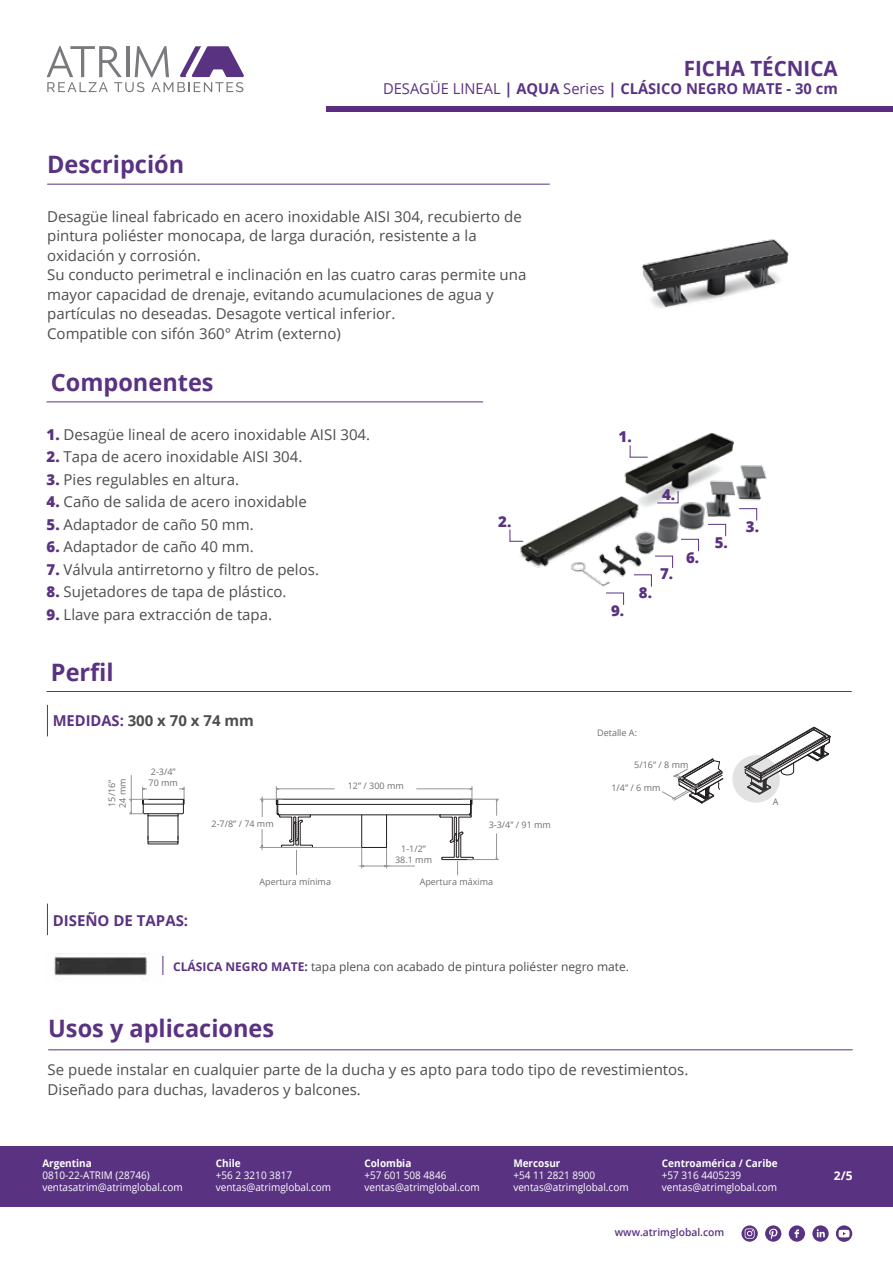
<style>
.page{position:relative;width:893px;height:1263px;background:#fff}
.page>*{position:absolute;margin:0;border:0;box-sizing:border-box;transform-origin:0 0}
.t1{font:700 24px "Open Sans";color:#5a3282}
.t2{font:700 21px "Open Sans";color:#5a3282}
.t3{font:15px/19.5px "Open Sans";color:#4d4d4f}
.t4{font:700 15px "Open Sans";color:#5a3282}
.t5{font:700 15px "Open Sans";color:#4d4d4f}
.t6{font:800 15px "Open Sans";color:#5a3282}
.t7{font:12px "Open Sans";color:#4d4d4f}
.t8{font:700 12px "Open Sans";color:#fff}
.t9{font:10.5px/12px "Open Sans";color:#fff;scale:.95 1}
.t10{font:700 10.5px "Open Sans";color:#fff;scale:.95 1}
.t11{font:600 10.5px "Open Sans";color:#5a3282}
.t12{font:9px/10.5px "Open Sans";color:#6d6e71}
.s1{font-weight:400}
.s2{font-weight:800;color:#5a3282}
.s3{color:#5a3282}
.s4{font-weight:700;color:#5a3282}
</style>
<div class="page">
<img style="left:54px;top:954px;width:110px;height:24px">
<img style="left:427px;top:401px;width:340px;height:204px">
<svg style="left:629px;top:445px;width:19px;height:13px"></svg>
<svg style="left:657px;top:490px;width:22px;height:14px"></svg>
<svg style="left:509px;top:529px;width:15px;height:13px"></svg>
<svg style="left:680px;top:539px;width:19px;height:13px"></svg>
<svg style="left:654px;top:555px;width:19px;height:13px"></svg>
<svg style="left:633px;top:574px;width:19px;height:13px"></svg>
<svg style="left:605px;top:592px;width:19px;height:13px"></svg>
<svg style="left:707px;top:524px;width:19px;height:13px"></svg>
<svg style="left:738px;top:508px;width:19px;height:13px"></svg>
<img style="left:521px;top:183px;width:268px;height:125px">
<hr style="left:47px;top:184px;width:503px;height:1px;background:#5a3282">
<hr style="left:47px;top:705px;width:1px;height:31px;background:#5a3282">
<hr style="left:47px;top:904px;width:1px;height:31px;background:#5a3282">
<hr style="left:47px;top:401px;width:436px;height:1px;background:#5a3282">
<hr style="left:47px;top:691px;width:805px;height:1px;background:#5a3282">
<svg style="left:47px;top:46px;width:197px;height:46px"></svg>
<div style="left:326px;top:107px;width:567px;height:5px;background:#5b2d81"></div>
<svg style="left:163px;top:956px;width:1px;height:19px"></svg>
<hr style="left:48px;top:1049px;width:805px;height:1px;background:#5a3282">
<svg style="left:496px;top:834px;width:1px;height:25px"></svg>
<svg style="left:496px;top:800px;width:1px;height:15px"></svg>
<hr style="left:468px;top:859px;width:30px;height:1px;background:#939598">
<hr style="left:463px;top:799px;width:36px;height:1px;background:#939598">
<svg style="left:260px;top:786px;width:214px;height:89px"></svg>
<svg style="left:129px;top:775px;width:56px;height:69px"></svg>
<svg style="left:763px;top:727px;width:67px;height:49px"></svg>
<svg style="left:732px;top:755px;width:48px;height:48px;background:#b8b7b8"></svg>
<svg style="left:662px;top:758px;width:61px;height:45px"></svg>
<div style="left:0;top:1146px;width:893px;height:60px;background:#5a3282"></div>
<svg style="left:812px;top:1225px;width:17px;height:17px"></svg>
<svg style="left:789px;top:1225px;width:16px;height:17px"></svg>
<svg style="left:765px;top:1225px;width:16px;height:17px"></svg>
<svg style="left:741px;top:1225px;width:17px;height:17px"></svg>
<svg style="left:836px;top:1225px;width:16px;height:17px"></svg>
<h2 class="t2" style="left:684px;top:53px;width:155px">FICHA TÉCNICA</h2>
<p class="t4" style="left:383px;top:77px;width:456px"><span class="s1">DESAGÜE LINEAL</span> | AQUA <span class="s1">Series</span> | CLÁSICO NEGRO MATE - 30 cm</p>
<h1 class="t1" style="left:47px;top:148px;width:139px">Descripción</h1>
<p class="t3" style="left:47px;top:206px;width:481px">Desagüe lineal fabricado en acero inoxidable AISI 304, recubierto de pintura poliéster monocapa, de larga duración, resistente a la oxidación y corrosión.<br>Su conducto perimetral e inclinación en las cuatro caras permite una mayor capacidad de drenaje, evitando acumulaciones de agua y partículas no deseadas. Desagote vertical inferior.<br>Compatible con sifón 360° Atrim (externo)</p>
<h1 class="t1" style="left:51px;top:365px;width:164px">Componentes</h1>
<p class="t3" style="left:47px;top:424px;width:325px"><span class="s2">1.</span> Desagüe lineal de acero inoxidable AISI 304.</p>
<p class="t3" style="left:47px;top:446px;width:257px"><span class="s2">2.</span> Tapa de acero inoxidable AISI 304.</p>
<p class="t3" style="left:47px;top:469px;width:194px"><span class="s2">3.</span> Pies regulables en altura.</p>
<p class="t3" style="left:47px;top:491px;width:262px"><span class="s2">4.</span> Caño de salida de acero inoxidable</p>
<p class="t3" style="left:47px;top:514px;width:209px"><span class="s2">5.</span> Adaptador de caño 50 mm.</p>
<p class="t3" style="left:47px;top:536px;width:209px"><span class="s2">6.</span> Adaptador de caño 40 mm.</p>
<p class="t3" style="left:47px;top:559px;width:274px"><span class="s2">7.</span> Válvula antirretorno y filtro de pelos.</p>
<p class="t3" style="left:47px;top:581px;width:242px"><span class="s2">8.</span> Sujetadores de tapa de plástico.</p>
<p class="t3" style="left:47px;top:604px;width:227px"><span class="s2">9.</span> Llave para extracción de tapa.</p>
<h1 class="t1" style="left:51px;top:655px;width:64px">Perfil</h1>
<p class="t5" style="left:53px;top:710px;width:203px"><span class="s3">MEDIDAS:</span> 300 x 70 x 74 mm</p>
<p class="t12" style="left:106px;top:808px;width:31px;rotate:-90deg">15/16”<br>24 mm</p>
<p class="t12" style="left:149px;top:766px;width:31px">2-3/4”<br>70 mm</p>
<p class="t12" style="left:212px;top:818px;width:64px">2-7/8” / 74 mm</p>
<p class="t12" style="left:348px;top:780px;width:57px">12” / 300 mm</p>
<p class="t12" style="left:395px;top:842px;width:38px;line-height:11.2px;text-align:center">1-1/2”<br>38.1 mm</p>
<p class="t6" style="left:498px;top:510px;width:15px">2.</p>
<p class="t12" style="left:489px;top:820px;width:64px">3-3/4” / 91 mm</p>
<p class="t4" style="left:53px;top:909px;width:137px">DISEÑO DE TAPAS:</p>
<p class="t12" style="left:260px;top:876px;width:73px">Apertura mínima</p>
<p class="t12" style="left:420px;top:876px;width:75px">Apertura máxima</p>
<p class="t6" style="left:619px;top:425px;width:15px">1.</p>
<p class="t6" style="left:662px;top:483px;width:15px">4.</p>
<p class="t6" style="left:611px;top:599px;width:15px">9.</p>
<p class="t6" style="left:639px;top:581px;width:15px">8.</p>
<p class="t6" style="left:660px;top:562px;width:15px">7.</p>
<p class="t6" style="left:686px;top:546px;width:15px">6.</p>
<p class="t12" style="left:597px;top:727px;width:41px">Detalle A:</p>
<p class="t12" style="left:634px;top:759px;width:56px">5/16” / 8 mm</p>
<p class="t12" style="left:611px;top:782px;width:50px">1/4” / 6 mm</p>
<p class="t7" style="left:173px;top:958px;width:457px"><span class="s4">CLÁSICA NEGRO MATE:</span> tapa plena con acabado de pintura poliéster negro mate.</p>
<p class="t6" style="left:715px;top:531px;width:15px">5.</p>
<h1 class="t1" style="left:48px;top:1012px;width:227px">Usos y aplicaciones</h1>
<p class="t3" style="left:48px;top:1059px;width:642px">Se puede instalar en cualquier parte de la ducha y es apto para todo tipo de revestimientos.<br>Diseñado para duchas, lavaderos y balcones.</p>
<p class="t6" style="left:746px;top:515px;width:15px">3.</p>
<p class="t12" style="left:773px;top:796px;width:7px">A</p>
<p class="t10" style="left:42px;top:1156px;width:54px">Argentina</p>
<p class="t9" style="left:42px;top:1169px;width:149px">0810-22-ATRIM (28746) ventasatrim@atrimglobal.com</p>
<p class="t10" style="left:216px;top:1156px;width:28px">Chile</p>
<p class="t9" style="left:216px;top:1169px;width:123px">+56 2 3210 3817 ventas@atrimglobal.com</p>
<p class="t10" style="left:364px;top:1156px;width:51px">Colombia</p>
<p class="t9" style="left:364px;top:1169px;width:123px">+57 601 508 4846 ventas@atrimglobal.com</p>
<p class="t10" style="left:662px;top:1156px;width:123px">Centroamérica / Caribe</p>
<p class="t9" style="left:662px;top:1169px;width:123px">+57 316 4405239 ventas@atrimglobal.com</p>
<p class="t11" style="left:615px;top:1225px;width:111px">www.atrimglobal.com</p>
<p class="t10" style="left:513px;top:1156px;width:51px">Mercosur</p>
<p class="t9" style="left:513px;top:1169px;width:123px">+54 11 2821 8900 ventas@atrimglobal.com</p>
<p class="t8" style="left:834px;top:1167px;width:20px">2/5</p>
</div>
